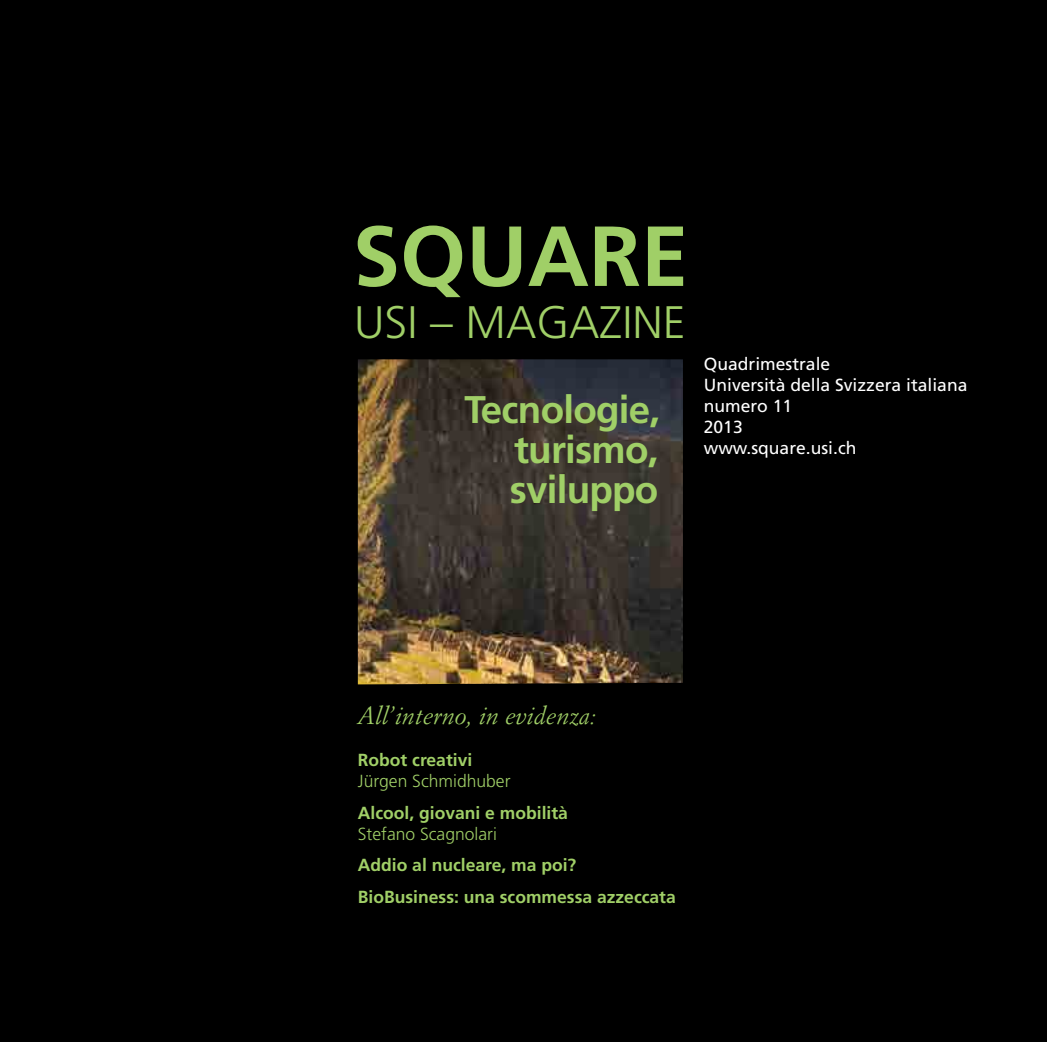
<style>
.page{position:relative;width:1047px;height:1042px;background:#000}
.page>*{position:absolute;margin:0;border:0;box-sizing:border-box;transform-origin:0 0}
.t1{font:700 85.05px "Frutiger LT Std";color:#a0cf67}
.t2{font:300 45.5px "Frutiger LT Std";color:#a0cf67}
.t3{font:700 38.5px/40.2px "Frutiger LT Std";letter-spacing:-.02em;color:#a0cf67;text-align:justify}
.t4{font:italic 24.5px "Simoncini Garamond Std";color:#a0cf67}
.t5{font:700 17.5px/31.5px "Frutiger LT Std";color:#a0cf67}
.t6{font:17.5px/21px "Frutiger LT Std";color:#fff}
.t7{font:300 17.5px "Frutiger LT Std";color:#a0cf67}
</style>
<div class="page">
<img style="left:358px;top:359px;width:325px;height:325px">
<h1 class="t1" style="left:353px;top:206px;width:337px">SQUARE</h1>
<h2 class="t2" style="left:354px;top:297px;width:333px">USI – MAGAZINE</h2>
<h3 class="t3" style="left:510px;top:389px;width:152px;text-indent:-45px">Tecnologie, turismo, sviluppo</h3>
<p class="t6" style="left:704px;top:354px;width:265px">Quadrimestrale<br>Università della Svizzera italiana numero 11<br>2013<br>www.square.usi.ch</p>
<h3 class="t4" style="left:358px;top:701px;width:240px">All’interno, in evidenza:</h3>
<p class="t5" style="left:358px;top:744px;width:116px">Robot creativi</p>
<p class="t7" style="left:358px;top:771px;width:154px">Jürgen Schmidhuber</p>
<p class="t5" style="left:358px;top:797px;width:212px">Alcool, giovani e mobilità</p>
<p class="t7" style="left:358px;top:824px;width:141px">Stefano Scagnolari</p>
<p class="t5" style="left:358px;top:849px;width:319px">Addio al nucleare, ma poi?<br>BioBusiness: una scommessa azzeccata</p>
</div>
